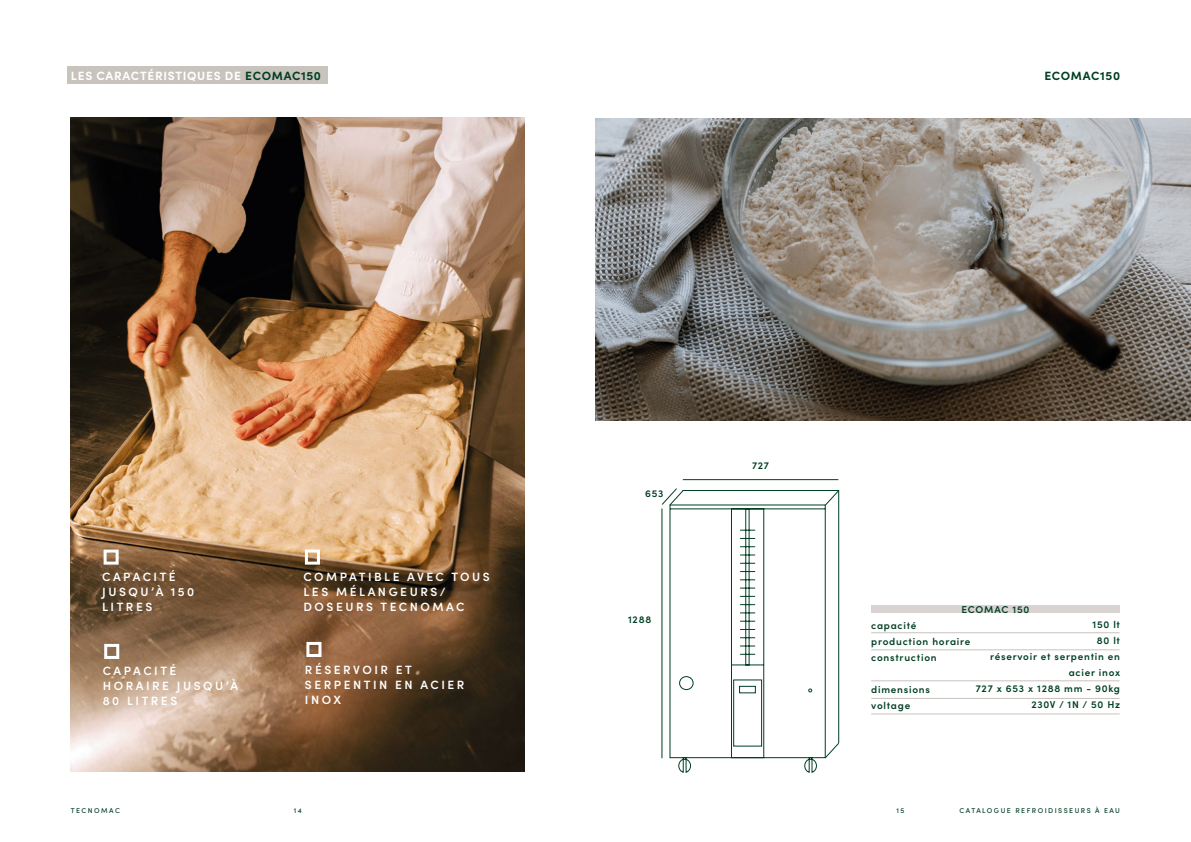
<style>
.page{position:relative;width:1191px;height:842px;background:#fff}
.page>*{position:absolute;margin:0;border:0;box-sizing:border-box;transform-origin:0 0}
.t1{font:600 12px/15px "Sofia Pro";letter-spacing:.21em;color:#fff}
.t2{font:700 12px "Sofia Pro";letter-spacing:.06em;color:#fff}
.t3{font:700 12px "Sofia Pro";letter-spacing:.05em;color:#003f23}
.t4{font:600 10px/16px "Sofia Pro";letter-spacing:.075em;color:#003f23}
.t5{font:500 7px "Sofia Pro";letter-spacing:.21em;color:#003f23}
.s1{color:#003f23}
</style>
<div class="page">
<svg style="left:684px;top:490px;width:155px;height:252px"></svg>
<img style="left:71px;top:118px;width:453px;height:653px">
<div style="left:67px;top:67px;width:261px;height:17px;background:#c9c3be"></div>
<div style="left:305px;top:549px;width:15px;height:16px;border:3px solid #fff"></div>
<div style="left:104px;top:549px;width:15px;height:16px;border:3px solid #fff"></div>
<div style="left:306px;top:642px;width:15px;height:15px;border:3px solid #fff"></div>
<div style="left:104px;top:644px;width:15px;height:15px;border:3px solid #fff"></div>
<hr style="left:683px;top:479px;width:155px;height:1px;background:#003f23">
<hr style="left:662px;top:509px;width:1px;height:249px;background:#003f23">
<div style="left:871px;top:605px;width:248px;height:8px;background:#d9d4d1"></div>
<hr style="left:871px;top:632px;width:248px;height:1px;background:#c9c3be">
<hr style="left:871px;top:650px;width:248px;height:1px;background:#c9c3be">
<hr style="left:871px;top:681px;width:248px;height:1px;background:#c9c3be">
<hr style="left:871px;top:698px;width:248px;height:1px;background:#c9c3be">
<hr style="left:871px;top:714px;width:248px;height:1px;background:#c9c3be">
<svg style="left:669px;top:504px;width:157px;height:269px"></svg>
<svg style="left:824px;top:490px;width:16px;height:17px"></svg>
<svg style="left:662px;top:488px;width:22px;height:18px"></svg>
<svg style="left:824px;top:742px;width:16px;height:17px"></svg>
<img style="left:595px;top:118px;width:596px;height:303px">
<p class="t2" style="left:71px;top:66px;width:251px">LES CARACTÉRISTIQUES DE <span class="s1">ECOMAC150</span></p>
<p class="t3" style="left:1044px;top:66px;width:77px">ECOMAC150</p>
<p class="t1" style="left:102px;top:568px;width:94px">CAPACITÉ<br>JUSQU’À 150<br>LITRES</p>
<p class="t1" style="left:103px;top:662px;width:137px">CAPACITÉ<br>HORAIRE JUSQU’À<br>80 LITRES</p>
<p class="t1" style="left:303px;top:568px;width:188px">COMPATIBLE AVEC TOUS<br>LES MÉLANGEURS/<br>DOSEURS TECNOMAC</p>
<p class="t1" style="left:305px;top:661px;width:161px">RÉSERVOIR ET<br>SERPENTIN EN ACIER<br>INOX</p>
<p class="t4" style="left:645px;top:485px;width:20px">653</p>
<p class="t4" style="left:628px;top:611px;width:25px">1288</p>
<p class="t4" style="left:752px;top:457px;width:19px">727</p>
<p class="t4" style="left:961px;top:600px;width:69px">ECOMAC 150</p>
<p class="t4" style="left:871px;top:616px;width:101px">capacité production horaire construction</p>
<p class="t4" style="left:871px;top:680px;width:60px">dimensions voltage</p>
<p class="t4" style="left:975px;top:616px;width:146px;text-align:right">150 lt<br>80 lt<br>réservoir et serpentin en acier inox<br>727 x 653 x 1288 mm - 90kg<br>230V / 1N / 50 Hz</p>
<p class="t5" style="left:71px;top:805px;width:50px">TECNOMAC</p>
<p class="t5" style="left:294px;top:805px;width:9px">14</p>
<p class="t5" style="left:896px;top:805px;width:9px">15</p>
<p class="t5" style="left:959px;top:805px;width:162px">CATALOGUE REFROIDISSEURS À EAU</p>
</div>
